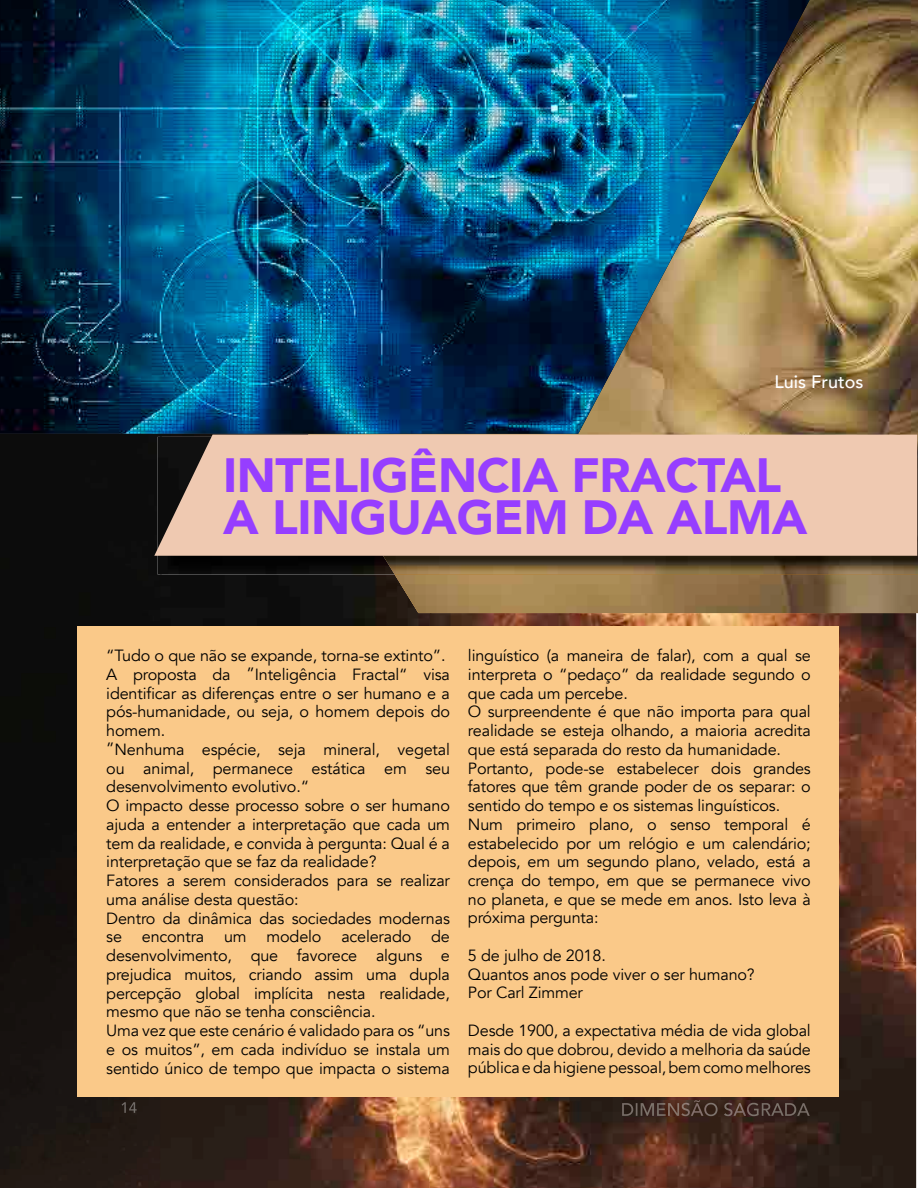
<style>
.page{position:relative;width:918px;height:1188px;background:#fff}
.page>*{position:absolute;margin:0;border:0;box-sizing:border-box;transform-origin:0 0}
.t1{font:900 48px/42px "Avenir";letter-spacing:-.01em;color:#963eff}
.t2{font:500 18px "Avenir";color:#fff}
.t3{font:16.2px/18.8px "Avenir";letter-spacing:-.01em;color:#000}
</style>
<div class="page">
<img style="left:0;top:434px;width:160px;height:754px">
<img style="left:160px;top:434px;width:147px;height:1px">
<img style="left:160px;top:575px;width:270px;height:613px">
<img style="left:430px;top:613px;width:486px;height:575px">
<img style="left:122px;top:1102px;width:15px;height:11px">
<img style="left:622px;top:1100px;width:188px;height:16px">
<img style="left:307px;top:0;width:611px;height:613px">
<img style="left:0;top:0;width:810px;height:434px">
<img style="left:158px;top:556px;width:152px;height:19px">
<img style="left:310px;top:437px;width:608px;height:138px">
<div style="left:154px;top:435px;width:763px;height:121px;background:#efc9b1"></div>
<div style="left:77px;top:627px;width:762px;height:470px;background:#fac989"></div>
<p class="t2" style="left:775px;top:366px;width:91px">Luis Frutos</p>
<h1 class="t1" style="left:223px;top:453px;width:586px">INTELIGÊNCIA FRACTAL<br>A LINGUAGEM DA ALMA</h1>
<p class="t3" style="left:106px;top:647px;width:341px">“Tudo o que não se expande, torna-se extinto”.<br>A proposta da</p>
<p class="t3" style="left:106px;top:665px;width:345px;text-align:justify;text-indent:148px">Inteligência Fractal“ visa identificar as diferenças entre o ser humano e a pós-humanidade, ou seja, o homem depois do homem.</p>
<p class="t3" style="left:106px;top:730px;width:10px">„</p>
<p class="t3" style="left:246px;top:655px;width:10px">„</p>
<p class="t3" style="left:106px;top:740px;width:345px;text-indent:8px">Nenhuma espécie, seja mineral, vegetal ou animal, permanece estática em seu desenvolvimento evolutivo.“<br>O impacto desse processo sobre o ser humano ajuda a entender a interpretação que cada um tem da realidade, e convida à pergunta: Qual é a interpretação que se faz da realidade?<br>Fatores a serem considerados para se realizar uma análise desta questão:<br>Dentro da dinâmica das sociedades modernas se encontra um modelo acelerado de desenvolvimento, que favorece alguns e prejudica muitos, criando assim uma dupla percepção global implícita nesta realidade, mesmo que não se tenha consciência.<br>Uma vez que este cenário é validado para os “uns e os muitos”, em cada indivíduo se instala um sentido único de tempo que impacta o sistema</p>
<p class="t3" style="left:468px;top:646px;width:344px">linguístico (a maneira de falar), com a qual se interpreta o “pedaço” da realidade segundo o que cada um percebe.<br>O surpreendente é que não importa para qual realidade se esteja olhando, a maioria acredita que está separada do resto da humanidade.<br>Portanto, pode-se estabelecer dois grandes fatores que têm grande poder de os separar: o sentido do tempo e os sistemas linguísticos.<br>Num primeiro plano, o senso temporal é estabelecido por um relógio e um calendário; depois, em um segundo plano, velado, está a crença do tempo, em que se permanece vivo no planeta, e que se mede em anos. Isto leva à próxima pergunta:</p>
<p class="t3" style="left:468px;top:946px;width:288px">5 de julho de 2018.<br>Quantos anos pode viver o ser humano?<br>Por Carl Zimmer</p>
<p class="t3" style="left:468px;top:1021px;width:344px;text-align:justify">Desde 1900, a expectativa média de vida global mais do que dobrou, devido a melhoria da saúde pública e da higiene pessoal, bem como melhores</p>
</div>
